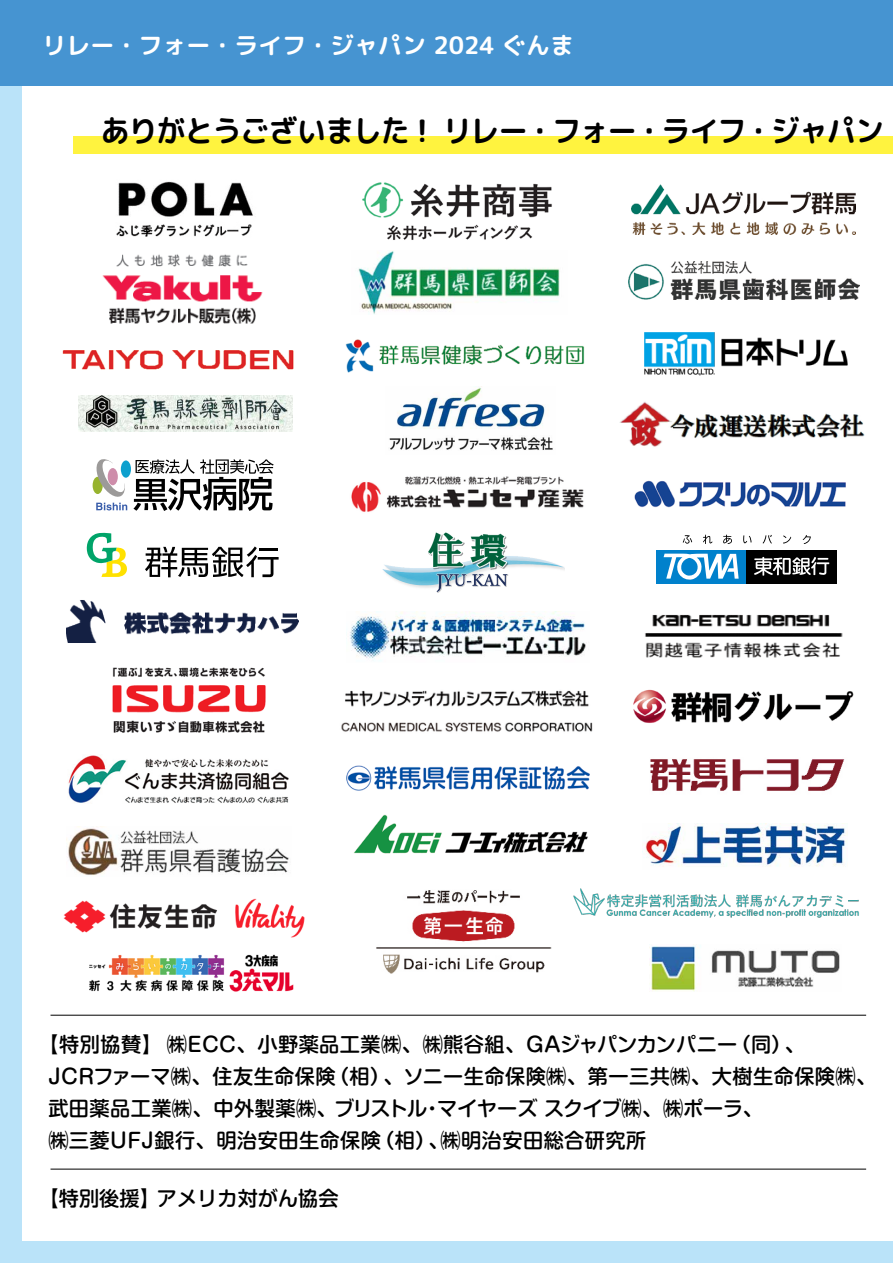
<style>
.page{position:relative;width:893px;height:1263px;background:#fff}
.page>*{position:absolute;margin:0;border:0;box-sizing:border-box;transform-origin:0 0}
.t1{font:30.9px "rounded mplus 1 p bold";letter-spacing:-.03em;color:#000;scale:.94 1}
.t2{font:24px "rounded mplus 1 p bold";color:#fff}
.t3{font:500 20.25px/32px "Shin M Go Pro";letter-spacing:.02em;color:#000}
.t4{font:500 20.25px "Shin M Go Pro";color:#000}
</style>
<div class="page">
<img style="left:63px;top:898px;width:242px;height:40px">
<div style="left:0;top:85px;width:21px;height:1178px;background:#bae3f9"></div>
<div style="left:74px;top:136px;width:819px;height:18px;background:#fff33f"></div>
<div style="left:0;top:0;width:893px;height:85px;background:#4694d1"></div>
<img style="left:116px;top:181px;width:137px;height:56px">
<img style="left:645px;top:332px;width:203px;height:43px">
<img style="left:362px;top:182px;width:190px;height:58px">
<img style="left:632px;top:185px;width:224px;height:50px">
<img style="left:79px;top:396px;width:213px;height:35px">
<img style="left:642px;top:823px;width:205px;height:44px">
<img style="left:376px;top:890px;width:175px;height:84px">
<img style="left:628px;top:261px;width:231px;height:39px">
<img style="left:62px;top:350px;width:232px;height:20px">
<div style="left:656px;top:550px;width:90px;height:33px;background:#0081cc"></div>
<div style="left:746px;top:550px;width:91px;height:33px;background:#000"></div>
<svg style="left:703px;top:534px;width:9px;height:10px"></svg>
<svg style="left:803px;top:535px;width:8px;height:9px"></svg>
<svg style="left:763px;top:535px;width:9px;height:9px"></svg>
<svg style="left:743px;top:535px;width:8px;height:8px"></svg>
<svg style="left:783px;top:535px;width:8px;height:9px"></svg>
<svg style="left:683px;top:535px;width:9px;height:9px"></svg>
<svg style="left:723px;top:534px;width:9px;height:10px"></svg>
<svg style="left:664px;top:553px;width:75px;height:27px"></svg>
<svg style="left:754px;top:557px;width:75px;height:19px"></svg>
<img style="left:350px;top:611px;width:236px;height:50px">
<img style="left:66px;top:577px;width:233px;height:66px">
<img style="left:358px;top:251px;width:202px;height:63px">
<img style="left:102px;top:254px;width:161px;height:70px">
<img style="left:645px;top:614px;width:198px;height:44px">
<img style="left:112px;top:667px;width:154px;height:66px">
<img style="left:633px;top:689px;width:221px;height:34px">
<img style="left:650px;top:759px;width:195px;height:32px">
<img style="left:68px;top:755px;width:221px;height:48px">
<img style="left:346px;top:765px;width:244px;height:26px">
<img style="left:66px;top:826px;width:223px;height:50px">
<img style="left:345px;top:339px;width:240px;height:34px">
<img style="left:354px;top:814px;width:234px;height:39px">
<img style="left:573px;top:888px;width:286px;height:30px">
<img style="left:651px;top:946px;width:189px;height:45px">
<img style="left:89px;top:954px;width:205px;height:38px">
<img style="left:634px;top:480px;width:212px;height:28px">
<svg style="left:86px;top:532px;width:41px;height:45px"></svg>
<svg style="left:145px;top:546px;width:134px;height:31px"></svg>
<svg style="left:133px;top:459px;width:141px;height:52px"></svg>
<svg style="left:93px;top:477px;width:10px;height:17px"></svg>
<div style="left:121px;top:460px;width:10px;height:18px;background:#0da0ce;border-radius:50%"></div>
<svg style="left:95px;top:459px;width:32px;height:51px"></svg>
<div style="left:0;top:1242px;width:893px;height:21px;background:#bae3f9"></div>
<hr style="left:51px;top:1015px;width:815px;height:1px;background:#000">
<hr style="left:51px;top:1169px;width:815px;height:1px;background:#000">
<img style="left:389px;top:386px;width:164px;height:64px">
<img style="left:383px;top:532px;width:182px;height:61px">
<img style="left:619px;top:402px;width:246px;height:45px">
<img style="left:351px;top:476px;width:233px;height:36px">
<img style="left:341px;top:690px;width:252px;height:42px">
<p class="t2" style="left:43px;top:28px;width:533px">リレー・フォー・ライフ・ジャパン 2024 ぐんま</p>
<h1 class="t1" style="left:101px;top:109px;width:835px">ありがとうございました！ リレー・フォー・ライフ・ジャパン</h1>
<p class="t3" style="left:48px;top:1026px;width:829px;text-indent:-10px">【特別協賛】 ㈱ECC、小野薬品工業㈱、㈱熊谷組、GAジャパンカンパニー（同）、<br>JCRファーマ㈱、住友生命保険（相）、ソニー生命保険㈱、第一三共㈱、大樹生命保険㈱、武田薬品工業㈱、中外製薬㈱、ブリストル・マイヤーズ スクイブ㈱、㈱ポーラ、<br>㈱三菱UFJ銀行、明治安田生命保険（相）、㈱明治安田総合研究所</p>
<p class="t4" style="left:38px;top:1181px;width:302px">【特別後援】アメリカ対がん協会</p>
</div>
